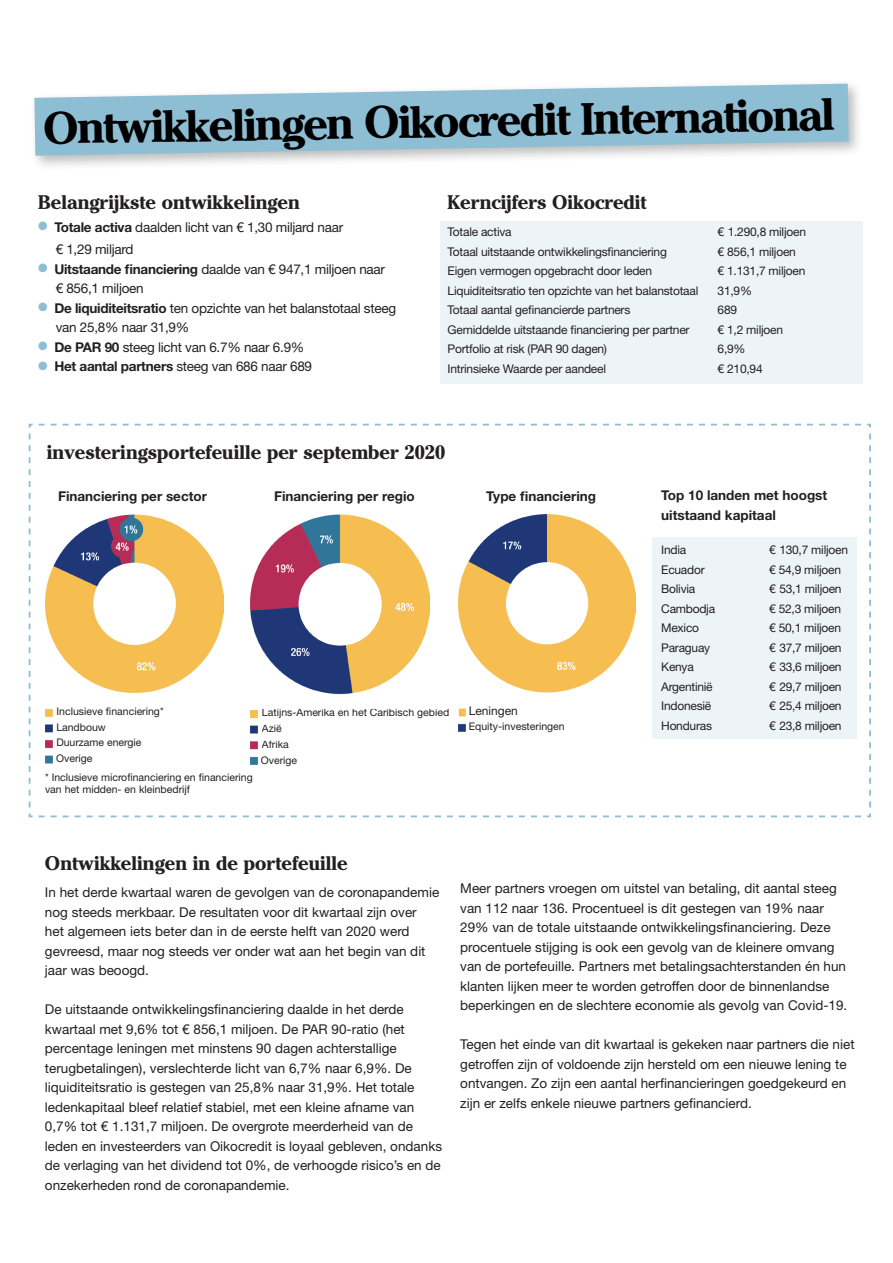
<style>
.page{position:relative;width:893px;height:1263px;background:#fff}
.page>*{position:absolute;margin:0;border:0;box-sizing:border-box;transform-origin:0 0}
.Normaa4{font:700 45px "Cheltenham ITCBQ";color:#010000}
.t1{font:700 19.5px "Cheltenham ITCBQ";color:#231f20}
.t2{font:13.5px/19.5px "Helvetica Neue LT Std";color:#231f20}
.t3{font:13.5px "Helvetica Neue LT Std";letter-spacing:-.02em;color:#231f20}
.t4{font:700 13.5px/19.5px "Helvetica Neue LT Std";color:#231f20}
.t5{font:12px "Helvetica Neue LT Std";letter-spacing:-.02em;color:#231f20}
.t6{font:12px "Helvetica Neue LT Std";color:#231f20}
.t7{font:10.5px "Helvetica Neue LT Std";color:#231f20}
.s1{color:#8ebed3}
.s2{font-weight:700}
</style>
<div class="page">
<div style="left:440px;top:221px;width:422px;height:163px;background:#edf4f8"></div>
<div style="left:30px;top:79px;width:834px;height:92px;background:#231f20;opacity:.3"></div>
<svg style="left:34px;top:84px;width:815px;height:72px;background:#a0c6d7"></svg>
<svg style="left:28px;top:423px;width:843px;height:395px"></svg>
<div style="left:652px;top:537px;width:205px;height:201px;background:#edf4f8"></div>
<img style="left:45px;top:514px;width:178px;height:259px">
<div style="left:57px;top:708px;width:138px;height:18px;background:#fff"></div>
<div style="left:56px;top:723px;width:98px;height:17px;background:#fff"></div>
<div style="left:56px;top:739px;width:98px;height:16px;background:#fff"></div>
<div style="left:56px;top:754px;width:98px;height:16px;background:#fff"></div>
<div style="left:45px;top:773px;width:268px;height:32px;background:#fff"></div>
<img style="left:458px;top:515px;width:177px;height:218px">
<div style="left:469px;top:706px;width:52px;height:17px;background:#fff"></div>
<div style="left:469px;top:722px;width:117px;height:17px;background:#fff"></div>
<img style="left:250px;top:514px;width:179px;height:253px">
<div style="left:261px;top:708px;width:197px;height:14px;background:#fff"></div>
<div style="left:261px;top:724px;width:189px;height:11px;background:#fff"></div>
<div style="left:261px;top:740px;width:258px;height:14px;background:#fff"></div>
<div style="left:260px;top:755px;width:258px;height:17px;background:#fff"></div>
<p class="Normaa4" style="left:43px;top:102px;width:793px;rotate:-1deg">Ontwikkelingen Oikocredit International</p>
<p class="t1" style="left:38px;top:191px;width:263px">Belangrijkste ontwikkelingen</p>
<p class="t3" style="left:38px;top:219px;width:306px"><span class="s1">●</span> <span class="s2">Totale activa</span> daalden licht van € 1,30 miljard naar</p>
<p class="t3" style="left:56px;top:242px;width:79px">€ 1,29 miljard</p>
<p class="t3" style="left:38px;top:261px;width:348px"><span class="s1">●</span> <span class="s2">Uitstaande financiering</span> daalde van € 947,1 miljoen naar</p>
<p class="t3" style="left:56px;top:281px;width:90px">€ 856,1 miljoen</p>
<p class="t3" style="left:38px;top:300px;width:359px"><span class="s1">●</span> <span class="s2">De liquiditeitsratio</span> ten opzichte van het balanstotaal steeg</p>
<p class="t3" style="left:56px;top:320px;width:135px">van 25,8% naar 31,9%</p>
<p class="t3" style="left:38px;top:339px;width:268px"><span class="s1">●</span> <span class="s2">De PAR 90</span> steeg licht van 6.7% naar 6.9%</p>
<p class="t3" style="left:38px;top:359px;width:275px"><span class="s1">●</span> <span class="s2">Het aantal partners</span> steeg van 686 naar 689</p>
<p class="t1" style="left:448px;top:191px;width:201px">Kerncijfers Oikocredit</p>
<p class="t5" style="left:448px;top:225px;width:66px">Totale activa</p>
<p class="t5" style="left:718px;top:225px;width:90px">€ 1.290,8 miljoen</p>
<p class="t5" style="left:448px;top:244px;width:221px">Totaal uitstaande ontwikkelingsfinanciering</p>
<p class="t5" style="left:718px;top:244px;width:80px">€ 856,1 miljoen</p>
<p class="t5" style="left:448px;top:264px;width:206px">Eigen vermogen opgebracht door leden</p>
<p class="t5" style="left:718px;top:264px;width:89px">€ 1.131,7 miljoen</p>
<p class="t5" style="left:448px;top:283px;width:252px">Liquiditeitsratio ten opzichte van het balanstotaal</p>
<p class="t5" style="left:718px;top:283px;width:36px">31,9%</p>
<p class="t5" style="left:448px;top:303px;width:184px">Totaal aantal gefinancierde partners</p>
<p class="t5" style="left:718px;top:303px;width:21px">689</p>
<p class="t5" style="left:448px;top:322px;width:243px">Gemiddelde uitstaande financiering per partner</p>
<p class="t5" style="left:718px;top:322px;width:67px">€ 1,2 miljoen</p>
<p class="t5" style="left:448px;top:342px;width:161px">Portfolio at risk (PAR 90 dagen)</p>
<p class="t5" style="left:718px;top:342px;width:29px">6,9%</p>
<p class="t5" style="left:448px;top:361px;width:160px">Intrinsieke Waarde per aandeel</p>
<p class="t5" style="left:718px;top:361px;width:47px">€ 210,94</p>
<p class="t1" style="left:47px;top:441px;width:400px">investeringsportefeuille per september 2020</p>
<p class="t4" style="left:58px;top:486px;width:150px">Financiering per sector</p>
<p class="t4" style="left:274px;top:486px;width:142px">Financiering per regio</p>
<p class="t4" style="left:486px;top:486px;width:111px">Type financiering</p>
<p class="t7" style="left:57px;top:705px;width:109px">Inclusieve financiering*</p>
<p class="t7" style="left:56px;top:721px;width:51px">Landbouw</p>
<p class="t7" style="left:56px;top:736px;width:87px">Duurzame energie</p>
<p class="t7" style="left:56px;top:752px;width:38px">Overige</p>
<p class="t7" style="left:45px;top:771px;width:209px">* Inclusieve microfinanciering en financiering</p>
<p class="t7" style="left:45px;top:783px;width:146px">van het midden- en kleinbedrijf</p>
<p class="t7" style="left:262px;top:706px;width:189px">Latijns-Amerika en het Caribisch gebied</p>
<p class="t7" style="left:262px;top:722px;width:21px">Azië</p>
<p class="t7" style="left:262px;top:738px;width:28px">Afrika</p>
<p class="t7" style="left:261px;top:753px;width:38px">Overige</p>
<p class="t6" style="left:469px;top:704px;width:51px">Leningen</p>
<p class="t7" style="left:469px;top:720px;width:97px">Equity-investeringen</p>
<p class="t4" style="left:661px;top:485px;width:167px">Top 10 landen met hoogst uitstaand kapitaal</p>
<p class="t5" style="left:661px;top:543px;width:27px">India</p>
<p class="t5" style="left:769px;top:543px;width:80px">€ 130,7 miljoen</p>
<p class="t5" style="left:661px;top:562px;width:45px">Ecuador</p>
<p class="t5" style="left:769px;top:562px;width:73px">€ 54,9 miljoen</p>
<p class="t5" style="left:661px;top:582px;width:36px">Bolivia</p>
<p class="t5" style="left:769px;top:582px;width:74px">€ 53,1 miljoen</p>
<p class="t5" style="left:661px;top:601px;width:55px">Cambodja</p>
<p class="t5" style="left:769px;top:601px;width:73px">€ 52,3 miljoen</p>
<p class="t5" style="left:661px;top:621px;width:39px">Mexico</p>
<p class="t5" style="left:769px;top:621px;width:73px">€ 50,1 miljoen</p>
<p class="t5" style="left:661px;top:640px;width:50px">Paraguay</p>
<p class="t5" style="left:769px;top:640px;width:74px">€ 37,7 miljoen</p>
<p class="t5" style="left:661px;top:660px;width:34px">Kenya</p>
<p class="t5" style="left:769px;top:660px;width:74px">€ 33,6 miljoen</p>
<p class="t5" style="left:661px;top:679px;width:53px">Argentinië</p>
<p class="t5" style="left:769px;top:679px;width:74px">€ 29,7 miljoen</p>
<p class="t5" style="left:661px;top:699px;width:52px">Indonesië</p>
<p class="t5" style="left:769px;top:699px;width:74px">€ 25,4 miljoen</p>
<p class="t5" style="left:661px;top:718px;width:52px">Honduras</p>
<p class="t5" style="left:769px;top:718px;width:74px">€ 23,8 miljoen</p>
<p class="t1" style="left:45px;top:852px;width:304px">Ontwikkelingen in de portefeuille</p>
<p class="t2" style="left:45px;top:882px;width:396px">In het derde kwartaal waren de gevolgen van de coronapandemie nog steeds merkbaar. De resultaten voor dit kwartaal zijn over<br>het algemeen iets beter dan in de eerste helft van 2020 werd gevreesd, maar nog steeds ver onder wat aan het begin van dit jaar was beoogd.</p>
<p class="t2" style="left:45px;top:999px;width:399px">De uitstaande ontwikkelingsfinanciering daalde in het derde kwartaal met 9,6% tot € 856,1 miljoen. De PAR 90-ratio (het percentage leningen met minstens 90 dagen achterstallige terugbetalingen), verslechterde licht van 6,7% naar 6,9%. De liquiditeitsratio is gestegen van 25,8% naar 31,9%. Het totale ledenkapitaal bleef relatief stabiel, met een kleine afname van 0,7% tot € 1.131,7 miljoen. De overgrote meerderheid van de leden en investeerders van Oikocredit is loyaal gebleven, ondanks de verlaging van het dividend tot 0%, de verhoogde risico’s en de onzekerheden rond de coronapandemie.</p>
<p class="t2" style="left:460px;top:879px;width:389px">Meer partners vroegen om uitstel van betaling, dit aantal steeg van 112 naar 136. Procentueel is dit gestegen van 19% naar 29% van de totale uitstaande ontwikkelingsfinanciering. Deze procentuele stijging is ook een gevolg van de kleinere omvang van de portefeuille. Partners met betalingsachterstanden én hun klanten lijken meer te worden getroffen door de binnenlandse beperkingen en de slechtere economie als gevolg van Covid-19.</p>
<p class="t2" style="left:460px;top:1035px;width:396px">Tegen het einde van dit kwartaal is gekeken naar partners die niet getroffen zijn of voldoende zijn hersteld om een nieuwe lening te ontvangen. Zo zijn een aantal herfinancieringen goedgekeurd en zijn er zelfs enkele nieuwe partners gefinancierd.</p>
</div>
